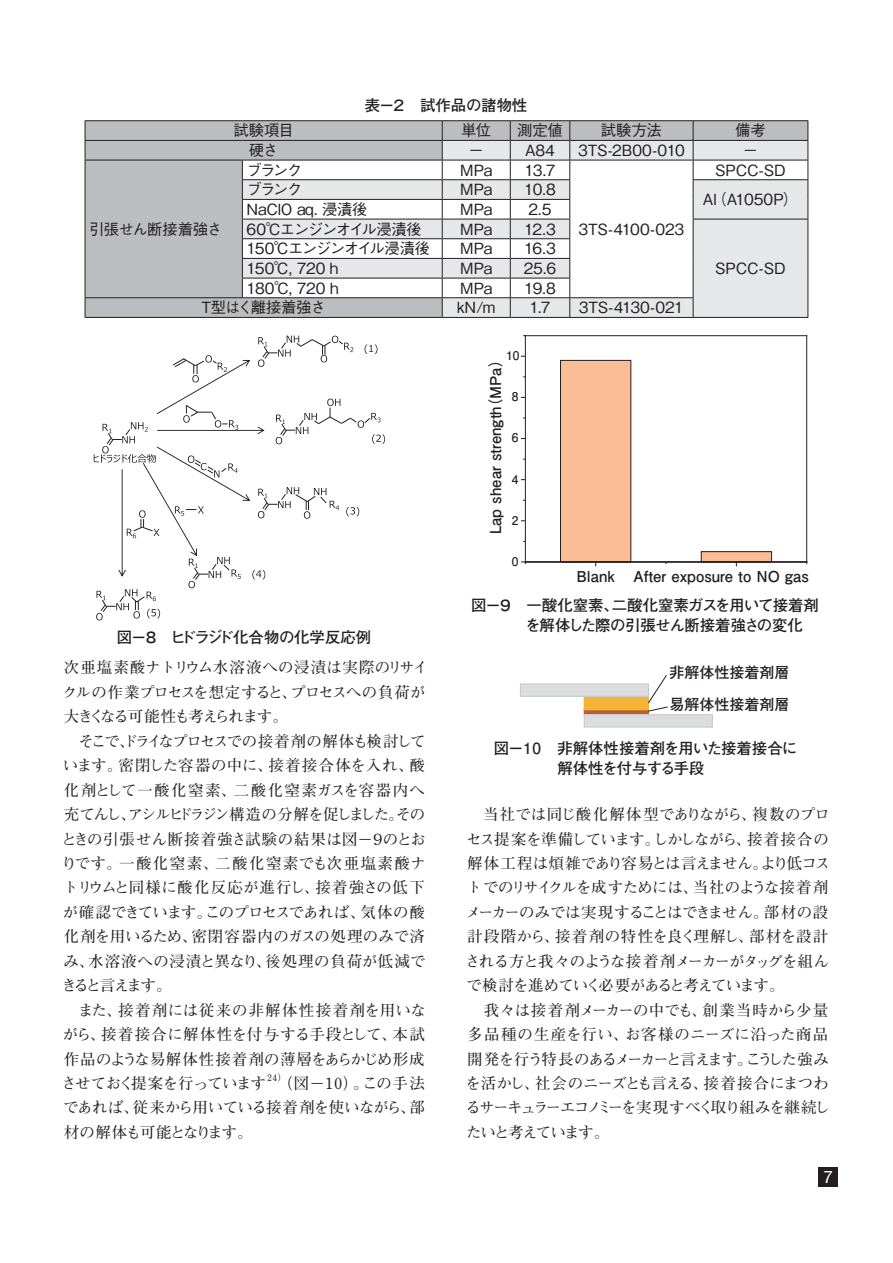
<style>
.page{position:relative;width:893px;height:1263px;background:#fff}
.page>*{position:absolute;margin:0;border:0;box-sizing:border-box;transform-origin:0 0}
.t1{font:16.95px "Helvetica Neue";color:#fff}
.本文{font:700 15.45px/24.5px "Futo Min A101 Pro";letter-spacing:-.04em;color:#231f20;text-align:justify}
.表組み中文字{font:500 15.45px "Gothic BBB Pro";letter-spacing:-.025em;color:#231f20}
.キャプション{font:700 15.45px/20.2px "Futo Go B101 Pro";letter-spacing:-.005em;color:#231f20}
.表組み中文字-2{font:500 15.45px "Gothic BBB Pro";letter-spacing:-.09em;color:#231f20}
.表組み中文字-3{font:500 15.45px "Gothic BBB Pro";letter-spacing:-.055em;color:#231f20}
.t2{font:700 15px/31.7px "Futo Go B101 Pr 6 N";color:#231f20}
.t3{font:700 12px "Futo Go B101 Pr 6 N";color:#231f20}
.本文-2{font:700 9px "Futo Min A101 Pro";color:#231f20}
</style>
<div class="page">
<div style="left:818px;top:1167px;width:20px;height:19px;background:#231f20"></div>
<div style="left:560px;top:360px;width:71px;height:202px;background:#fabd96"></div>
<div style="left:560px;top:360px;width:71px;height:202px;border:1px solid #231f20"></div>
<div style="left:701px;top:552px;width:71px;height:10px;background:#fabd96"></div>
<div style="left:701px;top:551px;width:71px;height:11px;border:1px solid #231f20"></div>
<hr style="left:525px;top:335px;width:282px;height:1px;background:#231f20">
<hr style="left:525px;top:561px;width:282px;height:1px;background:#231f20">
<hr style="left:525px;top:336px;width:1px;height:226px;background:#231f20">
<hr style="left:806px;top:336px;width:1px;height:226px;background:#231f20">
<svg style="left:586px;top:710px;width:60px;height:2px"></svg>
<div style="left:584px;top:708px;width:64px;height:6px;border:1px solid #bb5e2f"></div>
<div style="left:584px;top:696px;width:64px;height:14px;background:#f5b436"></div>
<div style="left:584px;top:696px;width:64px;height:14px;border:1px solid #f5b436"></div>
<div style="left:520px;top:684px;width:128px;height:12px;background:#dcdddf"></div>
<div style="left:520px;top:684px;width:129px;height:12px;border:1px solid #c7c8ca"></div>
<div style="left:584px;top:715px;width:128px;height:12px;background:#dcdddf"></div>
<svg style="left:647px;top:675px;width:21px;height:37px"></svg>
<svg style="left:94px;top:336px;width:291px;height:284px"></svg>
<div style="left:86px;top:121px;width:722px;height:196px;background:#bcbdc0"></div>
<svg style="left:242px;top:141px;width:566px;height:176px;background:#d3d3d6"></svg>
<svg style="left:243px;top:161px;width:565px;height:137px"></svg>
<hr style="left:85px;top:120px;width:157px;height:1px;background:#231f20">
<hr style="left:242px;top:120px;width:200px;height:1px;background:#231f20">
<hr style="left:442px;top:120px;width:68px;height:1px;background:#231f20">
<hr style="left:510px;top:120px;width:60px;height:1px;background:#231f20">
<hr style="left:570px;top:120px;width:123px;height:1px;background:#231f20">
<hr style="left:693px;top:120px;width:115px;height:1px;background:#231f20">
<hr style="left:85px;top:140px;width:157px;height:1px;background:#231f20">
<hr style="left:242px;top:140px;width:200px;height:1px;background:#231f20">
<hr style="left:442px;top:140px;width:68px;height:1px;background:#231f20">
<hr style="left:510px;top:140px;width:60px;height:1px;background:#231f20">
<hr style="left:570px;top:140px;width:123px;height:1px;background:#231f20">
<hr style="left:693px;top:140px;width:115px;height:1px;background:#231f20">
<hr style="left:85px;top:160px;width:157px;height:1px;background:#231f20">
<hr style="left:242px;top:160px;width:200px;height:1px;background:#231f20">
<hr style="left:442px;top:160px;width:68px;height:1px;background:#231f20">
<hr style="left:510px;top:160px;width:60px;height:1px;background:#231f20">
<hr style="left:570px;top:160px;width:123px;height:1px;background:#231f20">
<hr style="left:693px;top:160px;width:115px;height:1px;background:#231f20">
<hr style="left:242px;top:179px;width:200px;height:1px;background:#231f20">
<hr style="left:442px;top:179px;width:68px;height:1px;background:#231f20">
<hr style="left:510px;top:179px;width:60px;height:1px;background:#231f20">
<hr style="left:693px;top:179px;width:115px;height:1px;background:#231f20">
<hr style="left:242px;top:199px;width:200px;height:1px;background:#231f20">
<hr style="left:442px;top:199px;width:68px;height:1px;background:#231f20">
<hr style="left:510px;top:199px;width:60px;height:1px;background:#231f20">
<hr style="left:242px;top:219px;width:200px;height:1px;background:#231f20">
<hr style="left:442px;top:219px;width:68px;height:1px;background:#231f20">
<hr style="left:510px;top:219px;width:60px;height:1px;background:#231f20">
<hr style="left:693px;top:219px;width:115px;height:1px;background:#231f20">
<hr style="left:242px;top:238px;width:200px;height:1px;background:#231f20">
<hr style="left:442px;top:238px;width:68px;height:1px;background:#231f20">
<hr style="left:510px;top:238px;width:60px;height:1px;background:#231f20">
<hr style="left:242px;top:258px;width:200px;height:1px;background:#231f20">
<hr style="left:442px;top:258px;width:68px;height:1px;background:#231f20">
<hr style="left:510px;top:258px;width:60px;height:1px;background:#231f20">
<svg style="left:808px;top:121px;width:1px;height:196px"></svg>
<hr style="left:242px;top:278px;width:200px;height:1px;background:#231f20">
<svg style="left:242px;top:160px;width:1px;height:137px"></svg>
<hr style="left:442px;top:278px;width:68px;height:1px;background:#231f20">
<hr style="left:510px;top:278px;width:60px;height:1px;background:#231f20">
<hr style="left:85px;top:297px;width:157px;height:1px;background:#231f20">
<svg style="left:85px;top:121px;width:1px;height:196px"></svg>
<hr style="left:242px;top:297px;width:200px;height:1px;background:#231f20">
<hr style="left:442px;top:297px;width:68px;height:1px;background:#231f20">
<svg style="left:442px;top:121px;width:1px;height:196px"></svg>
<hr style="left:510px;top:297px;width:60px;height:1px;background:#231f20">
<svg style="left:510px;top:121px;width:1px;height:196px"></svg>
<hr style="left:570px;top:297px;width:123px;height:1px;background:#231f20">
<svg style="left:569px;top:121px;width:1px;height:196px"></svg>
<svg style="left:693px;top:121px;width:1px;height:196px"></svg>
<hr style="left:85px;top:317px;width:157px;height:1px;background:#231f20">
<hr style="left:242px;top:317px;width:200px;height:1px;background:#231f20">
<hr style="left:442px;top:317px;width:68px;height:1px;background:#231f20">
<hr style="left:510px;top:317px;width:60px;height:1px;background:#231f20">
<hr style="left:570px;top:317px;width:123px;height:1px;background:#231f20">
<hr style="left:693px;top:317px;width:115px;height:1px;background:#231f20">
<p class="キャプション" style="left:365px;top:93px;width:164px">表－２　試作品の諸物性</p>
<p class="表組み中文字" style="left:233px;top:118px;width:62px">試験項目</p>
<p class="表組み中文字" style="left:461px;top:118px;width:32px">単位</p>
<p class="表組み中文字" style="left:517px;top:118px;width:47px">測定値</p>
<p class="表組み中文字" style="left:601px;top:118px;width:63px">試験方法</p>
<p class="表組み中文字" style="left:735px;top:118px;width:32px">備考</p>
<p class="表組み中文字" style="left:249px;top:138px;width:31px">硬さ</p>
<p class="表組み中文字" style="left:469px;top:138px;width:17px">－</p>
<p class="表組み中文字" style="left:525px;top:138px;width:31px">A84</p>
<p class="表組み中文字" style="left:578px;top:138px;width:108px">3TS-2B00-010</p>
<p class="表組み中文字" style="left:743px;top:138px;width:17px">－</p>
<p class="表組み中文字" style="left:247px;top:158px;width:57px">ブランク</p>
<p class="表組み中文字" style="left:460px;top:158px;width:33px">MPa</p>
<p class="表組み中文字" style="left:525px;top:158px;width:32px">13.7</p>
<p class="表組み中文字" style="left:89px;top:217px;width:134px">引張せん断接着強さ</p>
<p class="表組み中文字" style="left:247px;top:177px;width:57px">ブランク</p>
<p class="表組み中文字" style="left:460px;top:177px;width:33px">MPa</p>
<p class="表組み中文字" style="left:524px;top:177px;width:33px">10.8</p>
<p class="表組み中文字" style="left:247px;top:197px;width:122px">NaClO aq. 浸漬後</p>
<p class="表組み中文字" style="left:460px;top:197px;width:33px">MPa</p>
<p class="表組み中文字" style="left:528px;top:197px;width:25px">2.5</p>
<p class="表組み中文字-2" style="left:247px;top:217px;width:177px">60℃エンジンオイル浸漬後</p>
<p class="表組み中文字" style="left:460px;top:217px;width:33px">MPa</p>
<p class="表組み中文字" style="left:524px;top:217px;width:33px">12.3</p>
<p class="表組み中文字" style="left:579px;top:217px;width:107px">3TS-4100-023</p>
<p class="表組み中文字-2" style="left:247px;top:236px;width:185px">150℃エンジンオイル浸漬後</p>
<p class="表組み中文字" style="left:460px;top:236px;width:33px">MPa</p>
<p class="表組み中文字" style="left:524px;top:236px;width:33px">16.3</p>
<p class="表組み中文字" style="left:247px;top:256px;width:93px">150℃, 720 h</p>
<p class="表組み中文字" style="left:460px;top:256px;width:33px">MPa</p>
<p class="表組み中文字" style="left:524px;top:256px;width:34px">25.6</p>
<p class="表組み中文字" style="left:247px;top:276px;width:93px">180℃, 720 h</p>
<p class="表組み中文字" style="left:460px;top:276px;width:33px">MPa</p>
<p class="表組み中文字" style="left:524px;top:276px;width:33px">19.8</p>
<p class="表組み中文字-3" style="left:201px;top:295px;width:126px">T型はく離接着強さ</p>
<p class="表組み中文字" style="left:457px;top:295px;width:40px">kN/m</p>
<p class="表組み中文字" style="left:529px;top:295px;width:23px">1.7</p>
<p class="表組み中文字" style="left:579px;top:295px;width:106px">3TS-4130-021</p>
<p class="t3" style="left:506px;top:346px;width:15px">10</p>
<p class="t2" style="left:479px;top:534px;width:184px;rotate:-90deg">Lap shear strength（MPa）</p>
<p class="t3" style="left:512px;top:387px;width:8px">8</p>
<p class="t3" style="left:512px;top:428px;width:8px">6</p>
<p class="t3" style="left:512px;top:469px;width:8px">4</p>
<p class="t3" style="left:512px;top:511px;width:8px">2</p>
<p class="t3" style="left:512px;top:552px;width:8px">0</p>
<p class="表組み中文字" style="left:715px;top:158px;width:72px">SPCC-SD</p>
<p class="表組み中文字" style="left:703px;top:187px;width:97px">Al（A1050P）</p>
<p class="表組み中文字" style="left:715px;top:256px;width:72px">SPCC-SD</p>
<p class="キャプション" style="left:117px;top:624px;width:256px">図－８　ヒドラジド化合物の化学反応例</p>
<p class="本文" style="left:62px;top:653px;width:368px;text-align:left">次亜塩素酸ナトリウム水溶液への浸漬は実際のリサイクルの作業プロセスを想定すると、プロセスへの負荷が大きくなる可能性も考えられます。</p>
<p class="本文" style="left:61px;top:727px;width:366px;text-indent:17px">そこで、ドライなプロセスでの接着剤の解体も検討しています。密閉した容器の中に、接着接合体を入れ、酸化剤として一酸化窒素、二酸化窒素ガスを容器内へ充てんし、アシルヒドラジン構造の分解を促しました。そのときの引張せん断接着強さ試験の結果は図－９のとおりです。一酸化窒素、二酸化窒素でも次亜塩素酸ナトリウムと同様に酸化反応が進行し、接着強さの低下が確認できています。このプロセスであれば、気体の酸化剤を用いるため、密閉容器内のガスの処理のみで済み、水溶液への浸漬と異なり、後処理の負荷が低減できると言えます。</p>
<p class="本文" style="left:61px;top:996px;width:366px;text-indent:17px">また、接着剤には従来の非解体性接着剤を用いながら、接着接合に解体性を付与する手段として、本試作品のような易解体性接着剤の薄層をあらかじめ形成させておく提案を行っています</p>
<p class="本文-2" style="left:267px;top:1071px;width:21px">24）</p>
<p class="本文" style="left:63px;top:1069px;width:363px;text-indent:214px">（図－10）。この手法であれば、従来から用いている接着剤を使いながら、部材の解体も可能となります。</p>
<p class="t2" style="left:577px;top:560px;width:234px">Blank After exposure to NO gas</p>
<p class="キャプション" style="left:525px;top:593px;width:295px;text-indent:-54px">図－９　一酸化窒素、二酸化窒素ガスを用いて接着剤を解体した際の引張せん断接着強さの変化</p>
<p class="t2" style="left:670px;top:656px;width:121px">非解体性接着剤層易解体性接着剤層</p>
<p class="キャプション" style="left:557px;top:736px;width:241px;text-indent:-64px">図－10　非解体性接着剤を用いた接着接合に解体性を付与する手段</p>
<p class="本文" style="left:465px;top:800px;width:367px;text-align:left;text-indent:19px">当社では同じ酸化解体型でありながら、複数のプロセス提案を準備しています。しかしながら、接着接合の解体工程は煩雑であり容易とは言えません。より低コストでのリサイクルを成すためには、当社のような接着剤メーカーのみでは実現することはできません。部材の設計段階から、接着剤の特性を良く理解し、部材を設計される方と我々のような接着剤メーカーがタッグを組んで検討を進めていく必要があると考えています。</p>
<p class="本文" style="left:465px;top:996px;width:366px;text-indent:18px">我々は接着剤メーカーの中でも、創業当時から少量多品種の生産を行い、お客様のニーズに沿った商品開発を行う特長のあるメーカーと言えます。こうした強みを活かし、社会のニーズとも言える、接着接合にまつわるサーキュラーエコノミーを実現すべく取り組みを継続したいと考えています。</p>
<p class="t1" style="left:823px;top:1164px;width:11px">7</p>
</div>
